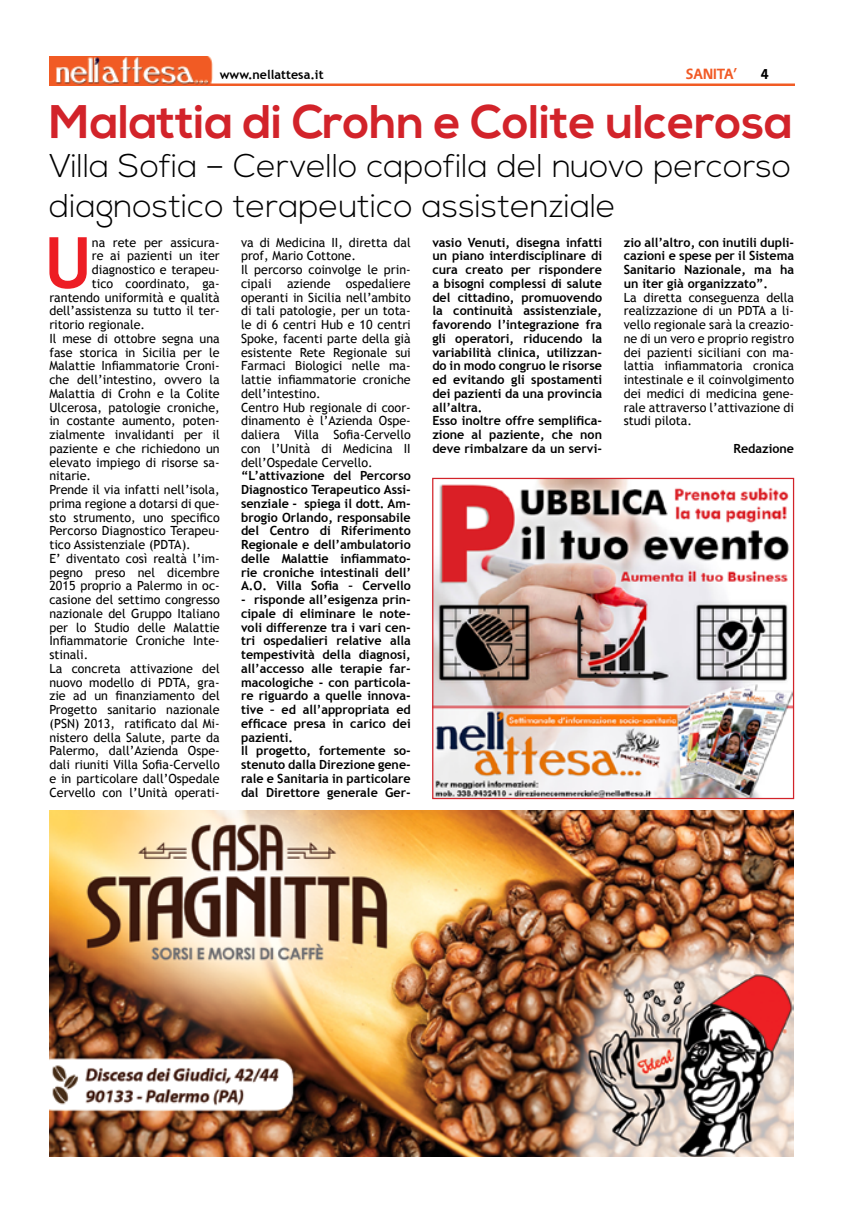
<style>
.page{position:relative;width:858px;height:1212px;background:#fff}
.page>*{position:absolute;margin:0;border:0;box-sizing:border-box;transform-origin:0 0}
.t1{font:700 70.88px "Trebuchet MS";color:#ed1d24}
.t2{font:700 47.12px "Nexa";color:#d2232a}
.t3{font:300 32.88px/39.5px "Nexa";color:#000}
.t4{font:700 15px "Vegur";color:#f15a25}
.t5{font:700 15px "Vegur";color:#000}
.t6{font:12.62px/13.8px "Trebuchet MS";color:#000}
.t7{font:700 12.62px/13.8px "Trebuchet MS";color:#000;text-align:justify}
.t8{font:700 12.5px "Trebuchet MS";color:#000}
</style>
<div class="page">
<img style="left:50px;top:57px;width:744px;height:29px">
<img style="left:50px;top:811px;width:743px;height:345px">
<img style="left:434px;top:480px;width:358px;height:317px">
<div style="left:432px;top:478px;width:362px;height:321px;border:1px solid #d2232a"></div>
<p class="t8" style="left:220px;top:67px;width:105px">www.nellattesa.it</p>
<p class="t4" style="left:686px;top:66px;width:53px">SANITA’</p>
<p class="t5" style="left:760px;top:66px;width:9px">4</p>
<h2 class="t2" style="left:49px;top:94px;width:745px">Malattia di Crohn e Colite ulcerosa</h2>
<h3 class="t3" style="left:49px;top:148px;width:743px">Villa Sofia – Cervello capofila del nuovo percorso diagnostico terapeutico assistenziale</h3>
<h1 class="t1" style="left:44px;top:218px;width:49px">U</h1>
<p class="t6" style="left:92px;top:235px;width:129px">na rete per assicura-</p>
<p class="t6" style="left:92px;top:249px;width:129px">re ai pazienti un iter</p>
<p class="t6" style="left:92px;top:263px;width:129px">diagnostico e terapeu-</p>
<p class="t6" style="left:92px;top:277px;width:129px">tico coordinato, ga-</p>
<p class="t6" style="left:49px;top:290px;width:172px">rantendo uniformità e qualità</p>
<p class="t6" style="left:49px;top:304px;width:172px">dell’assistenza su tutto il ter-</p>
<p class="t6" style="left:49px;top:318px;width:97px">ritorio regionale.</p>
<p class="t6" style="left:49px;top:332px;width:172px">Il mese di ottobre segna una</p>
<p class="t6" style="left:49px;top:345px;width:172px">fase storica in Sicilia per le</p>
<p class="t6" style="left:49px;top:359px;width:172px">Malattie Infiammatorie Croni-</p>
<p class="t6" style="left:49px;top:373px;width:172px">che dell’intestino, ovvero la</p>
<p class="t6" style="left:49px;top:387px;width:172px">Malattia di Crohn e la Colite</p>
<p class="t6" style="left:49px;top:400px;width:172px">Ulcerosa, patologie croniche,</p>
<p class="t6" style="left:49px;top:414px;width:172px">in costante aumento, poten-</p>
<p class="t6" style="left:49px;top:428px;width:172px">zialmente invalidanti per il</p>
<p class="t6" style="left:49px;top:442px;width:172px">paziente e che richiedono un</p>
<p class="t6" style="left:49px;top:455px;width:172px">elevato impiego di risorse sa-</p>
<p class="t6" style="left:49px;top:469px;width:43px">nitarie.</p>
<p class="t6" style="left:49px;top:483px;width:172px">Prende il via infatti nell’isola,</p>
<p class="t6" style="left:49px;top:497px;width:172px">prima regione a dotarsi di que-</p>
<p class="t6" style="left:49px;top:510px;width:172px">sto strumento, uno specifico</p>
<p class="t6" style="left:49px;top:524px;width:172px">Percorso Diagnostico Terapeu-</p>
<p class="t6" style="left:49px;top:538px;width:143px">tico Assistenziale (PDTA).</p>
<p class="t6" style="left:49px;top:552px;width:172px">E’ diventato così realtà l’im-</p>
<p class="t6" style="left:49px;top:565px;width:172px">pegno preso nel dicembre</p>
<p class="t6" style="left:49px;top:579px;width:172px">2015 proprio a Palermo in oc-</p>
<p class="t6" style="left:49px;top:593px;width:172px">casione del settimo congresso</p>
<p class="t6" style="left:49px;top:607px;width:172px">nazionale del Gruppo Italiano</p>
<p class="t6" style="left:49px;top:620px;width:172px">per lo Studio delle Malattie</p>
<p class="t6" style="left:49px;top:634px;width:172px">Infiammatorie Croniche Inte-</p>
<p class="t6" style="left:49px;top:648px;width:40px">stinali.</p>
<p class="t6" style="left:49px;top:662px;width:172px">La concreta attivazione del</p>
<p class="t6" style="left:49px;top:675px;width:172px">nuovo modello di PDTA, gra-</p>
<p class="t6" style="left:49px;top:689px;width:172px">zie ad un finanziamento del</p>
<p class="t6" style="left:49px;top:703px;width:172px">Progetto sanitario nazionale</p>
<p class="t6" style="left:49px;top:717px;width:172px">(PSN) 2013, ratificato dal Mi-</p>
<p class="t6" style="left:49px;top:730px;width:172px">nistero della Salute, parte da</p>
<p class="t6" style="left:49px;top:744px;width:172px">Palermo, dall’Azienda Ospe-</p>
<p class="t6" style="left:49px;top:758px;width:172px">dali riuniti Villa Sofia-Cervello</p>
<p class="t6" style="left:49px;top:772px;width:172px">e in particolare dall’Ospedale</p>
<p class="t6" style="left:49px;top:785px;width:172px">Cervello con l’Unità operati-</p>
<p class="t6" style="left:241px;top:235px;width:171px">va di Medicina II, diretta dal prof, Mario Cottone.<br>Il percorso coinvolge le prin&shy;cipali aziende ospedaliere operanti in Sicilia nell’ambito di tali patologie, per un tota&shy;le di 6 centri Hub e 10 centri<br>Spoke, facenti parte della già esistente Rete Regionale sui<br>Farmaci Biologici nelle ma&shy;lattie infiammatorie croniche dell’intestino.<br>Centro Hub regionale di coor&shy;dinamento è l’Azienda Ospe&shy;daliera Villa Sofia-Cervello con l’Unità di Medicina II dell’Ospedale Cervello.</p>
<p class="t7" style="left:241px;top:469px;width:172px">“L’attivazione del Percorso Diagnostico Terapeutico Assi&shy;senziale - spiega il dott. Am&shy;brogio Orlando, responsabile del Centro di Riferimento Regionale e dell’ambulatorio delle Malattie infiammato&shy;rie croniche intestinali dell’ A.O. Villa Sofia – Cervello</p>
<p class="t7" style="left:241px;top:593px;width:171px;text-align:left">- risponde all’esigenza prin&shy;cipale di eliminare le note&shy;voli differenze tra i vari cen&shy;tri ospedalieri relative alla tempestività della diagnosi, all’accesso alle terapie far&shy;macologiche - con particola&shy;re riguardo a quelle innova&shy;tive – ed all’appropriata ed efficace presa in carico dei pazienti.<br>Il progetto, fortemente so&shy;stenuto dalla Direzione gene&shy;rale e Sanitaria in particolare dal Direttore generale Ger-</p>
<p class="t7" style="left:432px;top:235px;width:171px;text-align:left">vasio Venuti, disegna infatti un piano interdisciplinare di cura creato per rispondere a bisogni complessi di salute del cittadino, promuovendo la continuità assistenziale, favorendo l’integrazione fra gli operatori, riducendo la variabilità clinica, utilizzan&shy;do in modo congruo le risorse ed evitando gli spostamenti dei pazienti da una provincia all’altra.<br>Esso inoltre offre semplifica&shy;zione al paziente, che non deve rimbalzare da un servi-</p>
<p class="t7" style="left:623px;top:235px;width:172px">zio all’altro, con inutili dupli&shy;cazioni e spese per il Sistema Sanitario Nazionale, ma ha un iter già organizzato”.</p>
<p class="t6" style="left:623px;top:290px;width:172px;text-align:justify">La diretta conseguenza della realizzazione di un PDTA a li&shy;vello regionale sarà la creazio&shy;ne di un vero e proprio registro dei pazienti siciliani con ma&shy;lattia infiammatoria cronica intestinale e il coinvolgimento dei medici di medicina gene&shy;rale attraverso l’attivazione di studi pilota.</p>
<p class="t7" style="left:733px;top:442px;width:62px">Redazione</p>
</div>
